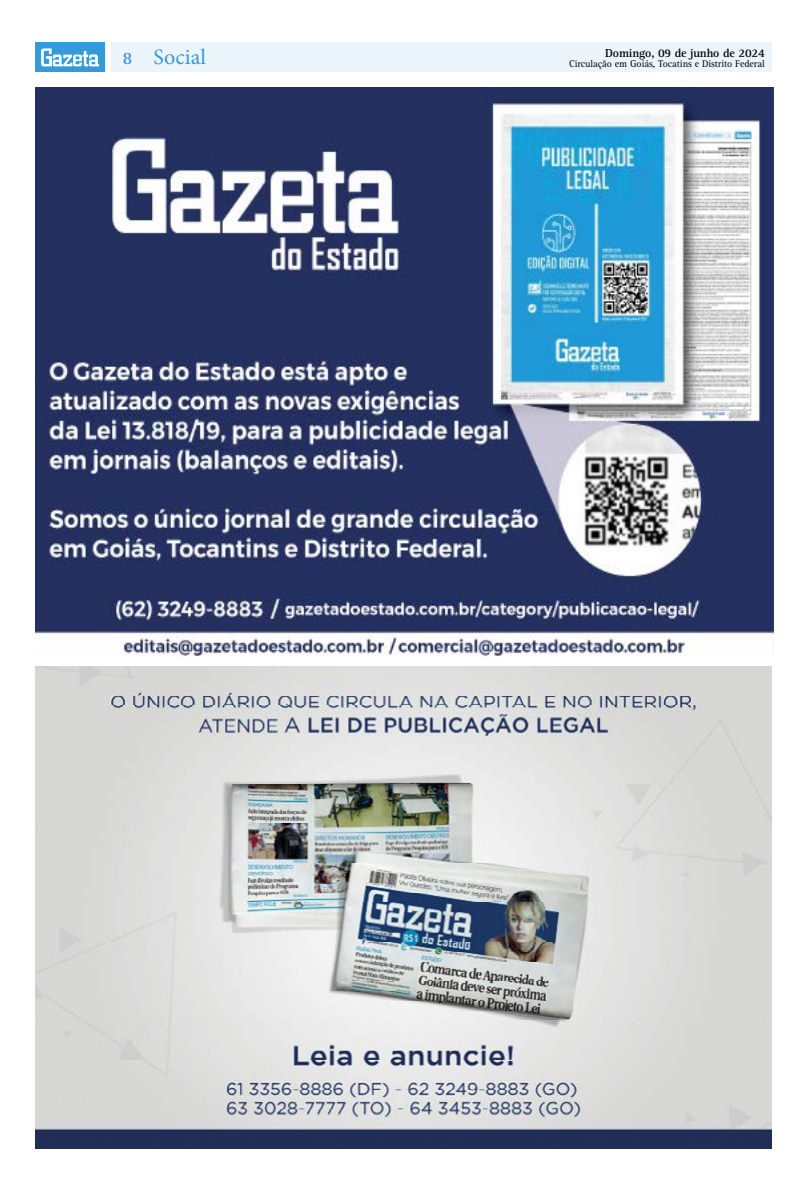
<style>
.page{position:relative;width:808px;height:1191px;background:#fff}
.page>*{position:absolute;margin:0;border:0;box-sizing:border-box;transform-origin:0 0}
.t1{font:22px "Minion Pro";color:#349ada}
.t2{font:700 12px "Rotis Serif Std";letter-spacing:-.01em;color:#000}
.t3{font:10px "Rotis Serif Std";letter-spacing:-.01em;color:#000}
.s1{font-family:"Rotis Serif Std";font-weight:700;font-size:18px}
</style>
<div class="page">
<div style="left:111px;top:43px;width:661px;height:29px;background:#ebf5fb"></div>
<div style="left:36px;top:43px;width:69px;height:29px;background:#349ada"></div>
<svg style="left:41px;top:48px;width:58px;height:18px"></svg>
<img style="left:35px;top:666px;width:736px;height:482px">
<img style="left:36px;top:88px;width:738px;height:568px">
<h1 class="t1" style="left:122px;top:42px;width:85px"><span class="s1">8</span> Social</h1>
<p class="t2" style="left:605px;top:46px;width:161px">Domingo, 09 de junho de 2024</p>
<p class="t3" style="left:569px;top:58px;width:197px">Circulação em Goiás, Tocatins e Distrito Federal</p>
</div>
